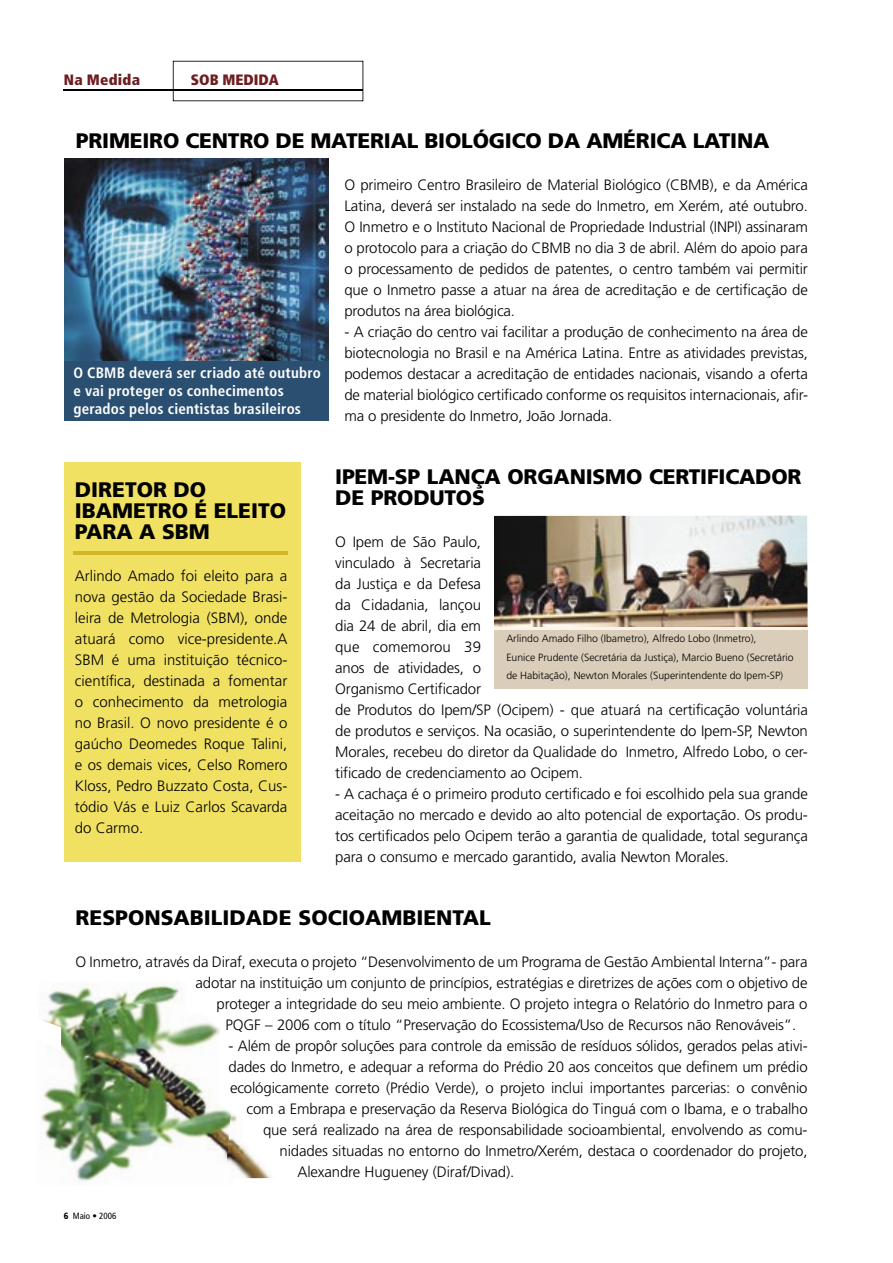
<style>
.page{position:relative;width:893px;height:1263px;background:#fff}
.page>*{position:absolute;margin:0;border:0;box-sizing:border-box;transform-origin:0 0}
.t1{font:900 21px/21px "Frutiger";letter-spacing:-.01em;color:#000}
.t2{font:300 15px/21px "Frutiger";letter-spacing:-.01em;color:#000;text-align:justify}
.t3{font:700 condensed 15px/18px "Frutiger";letter-spacing:.015em;color:#fff}
.t4{font:900 condensed 15px "Frutiger";color:#6e1d21}
.t5{font:900 condensed 15px "Frutiger";letter-spacing:.02em;color:#6e1d21}
.t6{font:300 10.5px/18.3px "Frutiger";color:#000}
.t7{font:condensed 9px "Frutiger";color:#000}
.s1{font-weight:900}
</style>
<div class="page">
<div style="left:64px;top:463px;width:236px;height:399px;background:#f0e163"></div>
<img style="left:494px;top:515px;width:314px;height:112px">
<div style="left:494px;top:629px;width:314px;height:59px;background:#dacdb9"></div>
<hr style="left:494px;top:627px;width:314px;height:2px;background:#faf4ea">
<svg style="left:173px;top:61px;width:190px;height:40px"></svg>
<hr style="left:64px;top:90px;width:299px;height:1px;background:#000">
<img style="left:64px;top:158px;width:265px;height:203px">
<div style="left:64px;top:361px;width:265px;height:60px;background:#2b4f70"></div>
<img style="left:40px;top:983px;width:183px;height:198px">
<img style="left:223px;top:1109px;width:48px;height:70px">
<hr style="left:73px;top:551px;width:214px;height:3px;background:#d3b627">
<p class="t5" style="left:64px;top:70px;width:78px">Na Medida</p>
<p class="t4" style="left:191px;top:70px;width:90px">SOB MEDIDA</p>
<h1 class="t1" style="left:76px;top:130px;width:695px">PRIMEIRO CENTRO DE MATERIAL BIOLÓGICO DA AMÉRICA LATINA</h1>
<p class="t3" style="left:73px;top:364px;width:249px">O CBMB deverá ser criado até outubro e vai proteger os conhecimentos gerados pelos cientistas brasileiros</p>
<p class="t2" style="left:344px;top:174px;width:465px">O primeiro Centro Brasileiro de Material Biológico (CBMB), e da América Latina, deverá ser instalado na sede do Inmetro, em Xerém, até outubro.<br>O Inmetro e o Instituto Nacional de Propriedade Industrial (INPI) assinaram o protocolo para a criação do CBMB no dia 3 de abril. Além do apoio para o processamento de pedidos de patentes, o centro também vai permitir que o Inmetro passe a atuar na área de acreditação e de certificação de produtos na área biológica.</p>
<p class="t2" style="left:344px;top:321px;width:465px">- A criação do centro vai facilitar a produção de conhecimento na área de biotecnologia no Brasil e na América Latina. Entre as atividades previstas, podemos destacar a acreditação de entidades nacionais, visando a oferta de material biológico certificado conforme os requisitos internacionais, afir&shy;ma o presidente do Inmetro, João Jornada.</p>
<h1 class="t1" style="left:75px;top:479px;width:213px">DIRETOR DO<br>IBAMETRO É ELEITO<br>PARA A SBM</h1>
<p class="t2" style="left:75px;top:566px;width:214px">Arlindo Amado foi eleito para a nova gestão da Sociedade Brasi&shy;leira de Metrologia (SBM), onde atuará como vice-presidente.A SBM é uma instituição técnico&shy;científica, destinada a fomentar o conhecimento da metrologia no Brasil. O novo presidente é o gaúcho Deomedes Roque Talini, e os demais vices, Celso Romero Kloss, Pedro Buzzato Costa, Cus&shy;tódio Vás e Luiz Carlos Scavarda do Carmo.</p>
<h1 class="t1" style="left:335px;top:466px;width:468px">IPEM-SP LANÇA ORGANISMO CERTIFICADOR<br>DE PRODUTOS</h1>
<p class="t2" style="left:335px;top:531px;width:474px;text-align:left">O Ipem de São Paulo,<br>vinculado à Secretaria<br>da Justiça e da Defesa<br>da Cidadania, lançou<br>dia 24 de abril, dia em<br>que comemorou 39<br>anos de atividades, o<br>Organismo Certificador<br>de Produtos do Ipem/SP (Ocipem) - que atuará na certificação voluntária de produtos e serviços. Na ocasião, o superintendente do Ipem-SP, Newton Morales, recebeu do diretor da Qualidade do Inmetro, Alfredo Lobo, o cer&shy;tificado de credenciamento ao Ocipem.</p>
<p class="t2" style="left:335px;top:783px;width:474px">- A cachaça é o primeiro produto certificado e foi escolhido pela sua grande aceitação no mercado e devido ao alto potencial de exportação. Os produ&shy;tos certificados pelo Ocipem terão a garantia de qualidade, total segurança para o consumo e mercado garantido, avalia Newton Morales.</p>
<p class="t6" style="left:506px;top:630px;width:289px">Arlindo Amado Filho (Ibametro), Alfredo Lobo (Inmetro),<br>Eunice Prudente (Secretária da Justiça), Marcio Bueno (Secretário de Habitação), Newton Morales (Superintendente do Ipem-SP)</p>
<h1 class="t1" style="left:76px;top:907px;width:417px">RESPONSABILIDADE SOCIOAMBIENTAL</h1>
<p class="t2" style="left:76px;top:951px;width:733px">O Inmetro, através da Diraf, executa o projeto “Desenvolvimento de um Programa de Gestão Ambiental Interna”- para</p>
<p class="t2" style="left:196px;top:972px;width:613px">adotar na instituição um conjunto de princípios, estratégias e diretrizes de ações com o objetivo de</p>
<p class="t2" style="left:217px;top:993px;width:592px">proteger a integridade do seu meio ambiente. O projeto integra o Relatório do Inmetro para o</p>
<p class="t2" style="left:226px;top:1014px;width:572px">PQGF – 2006 com o título “Preservação do Ecossistema/Uso de Recursos não Renováveis”.</p>
<p class="t2" style="left:229px;top:1035px;width:581px">- Além de propôr soluções para controle da emissão de resíduos sólidos, gerados pelas ativi-</p>
<p class="t2" style="left:229px;top:1056px;width:581px">dades do Inmetro, e adequar a reforma do Prédio 20 aos conceitos que definem um prédio</p>
<p class="t2" style="left:230px;top:1077px;width:579px">ecológicamente correto (Prédio Verde), o projeto inclui importantes parcerias: o convênio</p>
<p class="t2" style="left:247px;top:1098px;width:563px">com a Embrapa e preservação da Reserva Biológica do Tinguá com o Ibama, e o trabalho</p>
<p class="t2" style="left:263px;top:1119px;width:546px">que será realizado na área de responsabilidade socioambiental, envolvendo as comu-</p>
<p class="t2" style="left:280px;top:1140px;width:529px">nidades situadas no entorno do Inmetro/Xerém, destaca o coordenador do projeto,</p>
<p class="t2" style="left:298px;top:1161px;width:218px">Alexandre Hugueney (Diraf/Divad).</p>
<p class="t7" style="left:64px;top:1210px;width:54px"><span class="s1">6</span> Maio • 2006</p>
</div>
